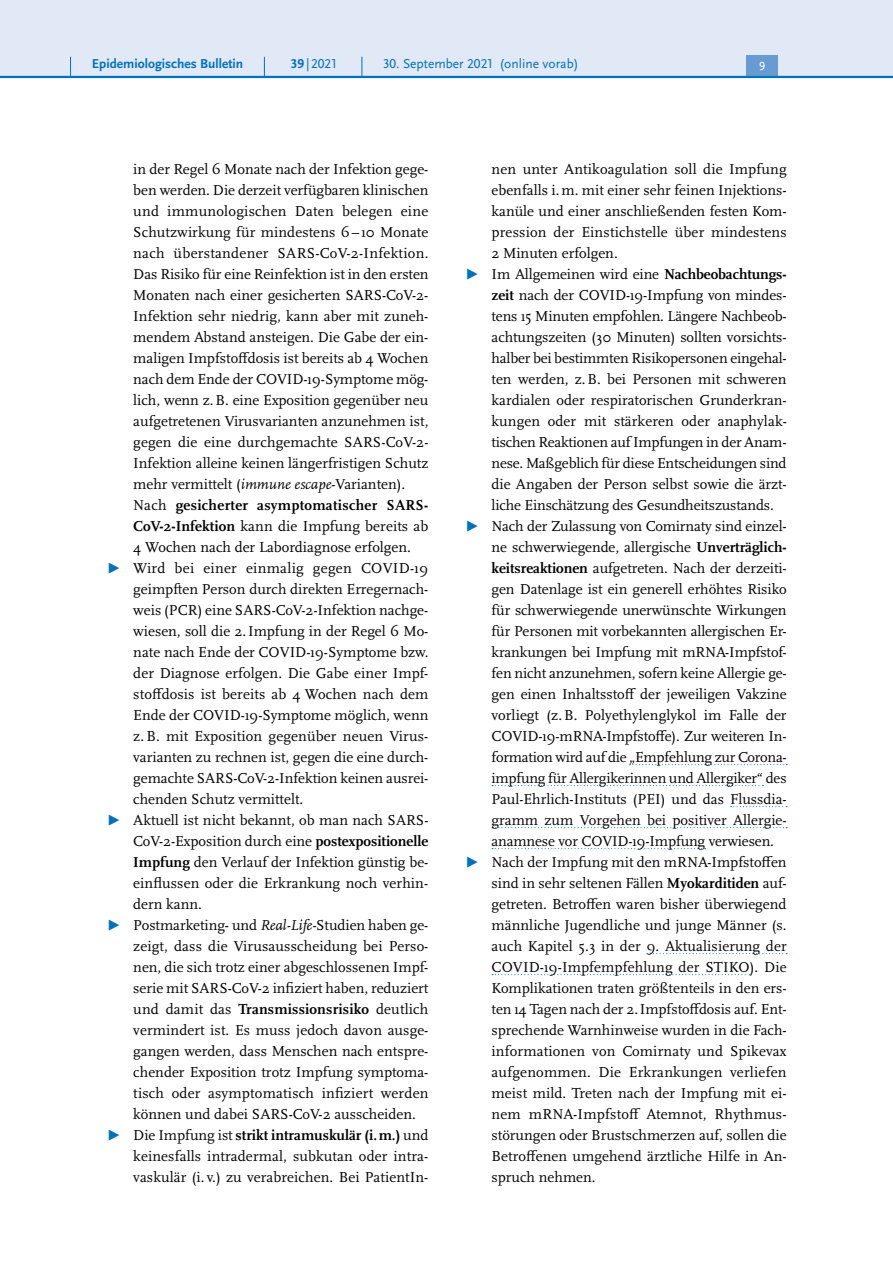
<style>
.page{position:relative;width:893px;height:1263px;background:#fff}
.page>*{position:absolute;margin:0;border:0;box-sizing:border-box;transform-origin:0 0}
.P_-_Fließtext{font:15px/21px "Scala Pro";color:#000;text-align:justify}
.t1{font:13.5px "Scala Sans Pro";color:#0072bc}
.t2{font:700 13.5px "Scala Sans Pro";color:#0072bc}
.t3{font:12.45px "Scala Sans Pro";color:#fff}
.s1{font-weight:700}
.s2{font-style:italic}
.s3{font-family:"Scala Sans Pro";color:#0072bc}
</style>
<div class="page">
<svg style="left:630px;top:764px;width:157px;height:1px"></svg>
<svg style="left:492px;top:785px;width:271px;height:1px"></svg>
<svg style="left:731px;top:806px;width:56px;height:1px"></svg>
<svg style="left:492px;top:827px;width:295px;height:1px"></svg>
<svg style="left:492px;top:848px;width:214px;height:1px"></svg>
<svg style="left:647px;top:953px;width:140px;height:1px"></svg>
<svg style="left:492px;top:974px;width:258px;height:1px"></svg>
<div style="left:0;top:0;width:893px;height:77px;background:#e1e8f6"></div>
<div style="left:746px;top:55px;width:32px;height:21px;background:#679bd2"></div>
<hr style="left:0;top:76px;width:893px;height:2px;background:#0072bc">
<svg style="left:70px;top:57px;width:1px;height:19px"></svg>
<svg style="left:264px;top:57px;width:1px;height:19px"></svg>
<svg style="left:362px;top:57px;width:1px;height:19px"></svg>
<p class="t2" style="left:92px;top:55px;width:153px">Epidemiologisches Bulletin</p>
<p class="t1" style="left:291px;top:55px;width:47px"><span class="s1">39</span>|2021</p>
<p class="t1" style="left:383px;top:55px;width:197px">30. September 2021 (online vorab)</p>
<p class="t3" style="left:759px;top:59px;width:8px">9</p>
<p class="P_-_Fließtext" style="left:133px;top:158px;width:297px">in der Regel 6 Monate nach der Infektion gege&shy;ben werden. Die derzeit verfügbaren klinischen und immunologischen Daten belegen eine Schutzwirkung für mindestens 6– 10 Monate nach überstandener SARS-CoV-2-Infektion.<br>Das Risiko für eine Reinfektion ist in den ersten Monaten nach einer gesicherten SARS-CoV-2- Infektion sehr niedrig, kann aber mit zuneh&shy;mendem Abstand ansteigen. Die Gabe der ein&shy;maligen Impfstoffdosis ist bereits ab 4 Wochen nach dem Ende der COVID-19-Symptome mög&shy;lich, wenn z.B. eine Exposition gegenüber neu aufgetretenen Virusvarianten anzunehmen ist, gegen die eine durchgemachte SARS-CoV-2- Infektion alleine keinen längerfristigen Schutz mehr vermittelt (<span class="s2">immune escape</span>-Varianten).</p>
<p class="P_-_Fließtext" style="left:133px;top:494px;width:297px">Nach <span class="s1">gesicherter asymptomatischer SARS-CoV-2-Infektion</span> kann die Impfung bereits ab 4 Wochen nach der Labordiagnose erfolgen.</p>
<p class="P_-_Fließtext" style="left:133px;top:557px;width:297px;text-indent:-27px"><span class="s3">▶</span> Wird bei einer einmalig gegen COVID-19 geimpften Person durch direkten Erregernach&shy;weis (PCR) eine SARS-CoV-2-Infektion nachge&shy;wiesen, soll die 2.Impfung in der Regel 6 Mo&shy;nate nach Ende der COVID-19-Symptome bzw. der Diagnose erfolgen. Die Gabe einer Impf&shy;stoffdosis ist bereits ab 4 Wochen nach dem Ende der COVID-19-Symptome möglich, wenn z.B. mit Exposition gegenüber neuen Virus&shy;varianten zu rechnen ist, gegen die eine durch&shy;gemachte SARS-CoV-2-Infektion keinen ausrei&shy;chenden Schutz vermittelt.</p>
<p class="P_-_Fließtext" style="left:133px;top:809px;width:297px;text-indent:-27px"><span class="s3">▶</span> Aktuell ist nicht bekannt, ob man nach SARS-CoV-2-Exposition durch eine <span class="s1">postexpositionelle Impfung</span> den Verlauf der Infektion günstig be&shy;einflussen oder die Erkrankung noch verhin&shy;dern kann.</p>
<p class="P_-_Fließtext" style="left:133px;top:914px;width:297px;text-indent:-27px"><span class="s3">▶</span> Postmarketing- und <span class="s2">Real-Life-</span>Studien haben ge&shy;zeigt, dass die Virusausscheidung bei Perso&shy;nen, die sich trotz einer abgeschlossenen Impf&shy;serie mit SARS-CoV-2 infiziert haben, reduziert und damit das <span class="s1">Transmissionsrisiko</span> deutlich vermindert ist. Es muss jedoch davon ausge&shy;gangen werden, dass Menschen nach entspre&shy;chender Exposition trotz Impfung symptoma&shy;tisch oder asymptomatisch infiziert werden können und dabei SARS-CoV-2 ausscheiden.</p>
<p class="P_-_Fließtext" style="left:133px;top:1124px;width:297px;text-indent:-27px"><span class="s3">▶</span> Die Impfung ist <span class="s1">strikt intramuskulär (i.m.)</span> und keinesfalls intradermal, subkutan oder intra&shy;vaskulär (i. v.) zu verabreichen. Bei PatientIn-</p>
<p class="P_-_Fließtext" style="left:492px;top:158px;width:297px">nen unter Antikoagulation soll die Impfung ebenfalls i.m. mit einer sehr feinen Injektions&shy;kanüle und einer anschließenden festen Kom&shy;pression der Einstichstelle über mindestens 2 Minuten erfolgen.</p>
<p class="P_-_Fließtext" style="left:492px;top:263px;width:297px;text-indent:-27px"><span class="s3">▶</span> Im Allgemeinen wird eine <span class="s1">Nachbeobachtungs&shy;zeit</span> nach der COVID-19-Impfung von mindes&shy;tens 15 Minuten empfohlen. Längere Nachbeob&shy;achtungszeiten (30 Minuten) sollten vorsichts&shy;halber bei bestimmten Risikopersonen eingehal&shy;ten werden, z.B. bei Personen mit schweren kardialen oder respiratorischen Grunderkran&shy;kungen oder mit stärkeren oder anaphylak&shy;tischen Reaktionen auf Impfungen in der Anam&shy;nese. Maßgeblich für diese Entscheidungen sind die Angaben der Person selbst sowie die ärzt&shy;liche Einschätzung des Gesundheitszustands.</p>
<p class="P_-_Fließtext" style="left:492px;top:515px;width:297px;text-indent:-27px"><span class="s3">▶</span> Nach der Zulassung von Comirnaty sind einzel&shy;ne schwerwiegende, allergische <span class="s1">Unverträglich&shy;keitsreaktionen</span> aufgetreten. Nach der derzeiti&shy;gen Datenlage ist ein generell erhöhtes Risiko für schwerwiegende unerwünschte Wirkungen für Personen mit vorbekannten allergischen Er&shy;krankungen bei Impfung mit mRNA-Impfstof&shy;fen nicht anzunehmen, sofern keine Allergie ge&shy;gen einen Inhaltsstoff der jeweiligen Vakzine vorliegt (z.B. Polyethylenglykol im Falle der COVID-19-mRNA-Impfstoffe). Zur weiteren In&shy;formation wird auf die „Empfehlung zur Corona&shy;impfung für Allergikerinnen und Allergiker“ des Paul-Ehrlich-Instituts (PEI) und das Flussdia&shy;gramm zum Vorgehen bei positiver Allergie&shy;anamnese vor COVID-19-Impfung verwiesen.</p>
<p class="P_-_Fließtext" style="left:492px;top:851px;width:297px;text-indent:-27px"><span class="s3">▶</span> Nach der Impfung mit den mRNA-Impfstoffen sind in sehr seltenen Fällen <span class="s1">Myokarditiden</span> auf&shy;getreten. Betroffen waren bisher überwiegend männliche Jugendliche und junge Männer (s. auch Kapitel 5.3 in der 9. Aktualisierung der COVID-19-Impfempfehlung der STIKO). Die Komplikationen traten größtenteils in den ers&shy;ten 14 Tagen nach der 2.Impfstoffdosis auf. Ent&shy;sprechende Warnhinweise wurden in die Fach&shy;informationen von Comirnaty und Spikevax aufgenommen. Die Erkrankungen verliefen meist mild. Treten nach der Impfung mit ei&shy;nem mRNA-Impfstoff Atemnot, Rhythmus&shy;störungen oder Brustschmerzen auf, sollen die Betroffenen umgehend ärztliche Hilfe in An&shy;spruch nehmen.</p>
</div>
